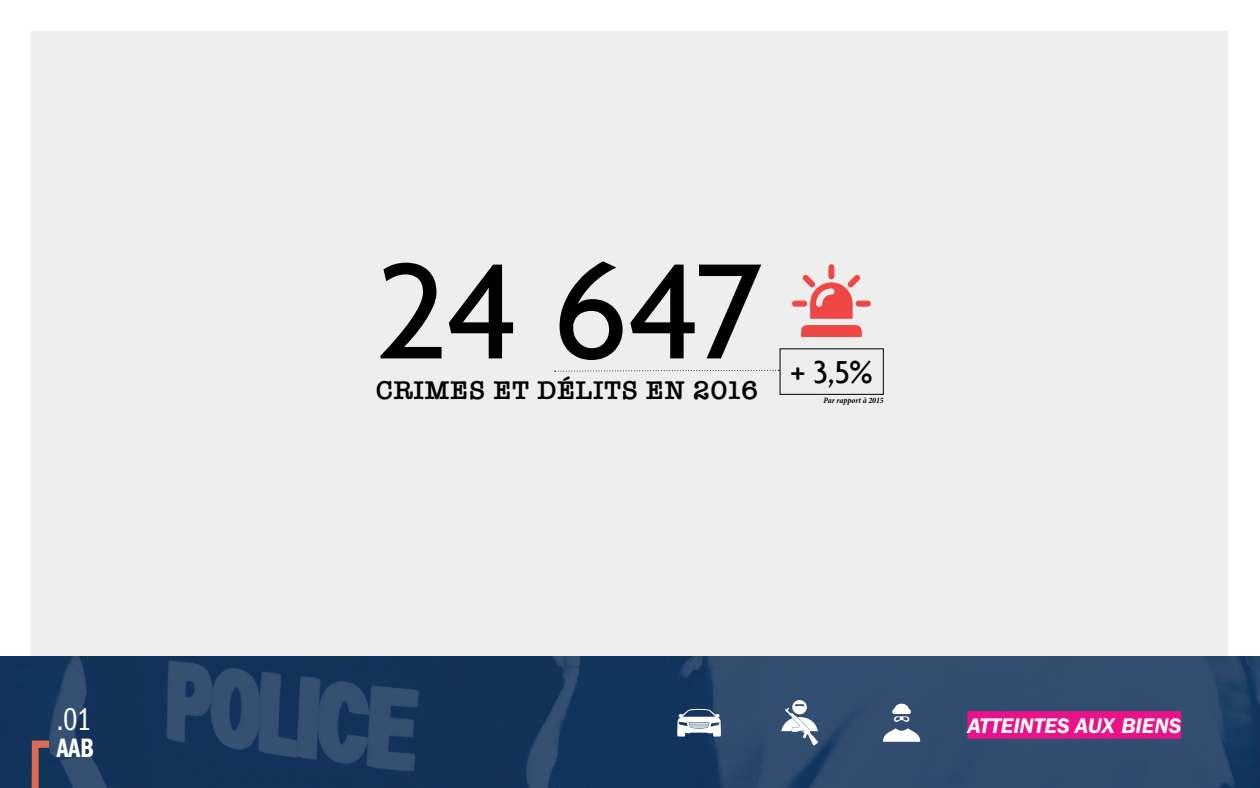
<style>
.page{position:relative;width:1260px;height:788px;background:#fff}
.page>*{position:absolute;margin:0;border:0;box-sizing:border-box;transform-origin:0 0}
.t1{font:500 147px "Agenda";color:#000001}
.t2{font:500 34.12px "Agenda";color:#000001}
.t3{font:32.46px "ITC Franklin Gothic Std Bk Cp";color:#fff}
.t4{font:27.56px "ITC Franklin Gothic Std Dm Cp";color:#fff}
.t5{font:600 26.43px "American Typewriter";letter-spacing:.03em;color:#000001}
.t6{font:italic 600 21.88px "ITC Franklin Gothic Std";color:#fff}
.t7{font:italic 700 condensed 8.22px "Minion Pro";letter-spacing:-.005em;color:#000001}
</style>
<div class="page">
<div style="left:32px;top:32px;width:1196px;height:724px;background:#edeeed"></div>
<div style="left:780px;top:348px;width:104px;height:47px;border:1px solid #000001"></div>
<img style="left:0;top:656px;width:1260px;height:132px">
<svg style="left:32px;top:740px;width:17px;height:48px"></svg>
<div style="left:968px;top:711px;width:213px;height:27px;background:#ea128a"></div>
<svg style="left:555px;top:369px;width:224px;height:3px"></svg>
<svg style="left:801px;top:325px;width:61px;height:12px"></svg>
<svg style="left:792px;top:264px;width:79px;height:55px"></svg>
<svg style="left:883px;top:728px;width:37px;height:13px"></svg>
<svg style="left:892px;top:703px;width:19px;height:19px"></svg>
<svg style="left:781px;top:700px;width:37px;height:45px;background:#8192a7"></svg>
<svg style="left:677px;top:708px;width:44px;height:28px"></svg>
<p class="t3" style="left:57px;top:701px;width:36px">.01</p>
<p class="t4" style="left:57px;top:733px;width:38px">AAB</p>
<h1 class="t1" style="left:376px;top:221px;width:388px">24 647</h1>
<p class="t5" style="left:376px;top:370px;width:384px">CRIMES ET DÉLITS EN 2016</p>
<p class="t2" style="left:790px;top:351px;width:84px">+ 3,5%</p>
<p class="t7" style="left:824px;top:394px;width:62px">Par rapport à 2015</p>
<p class="t6" style="left:968px;top:713px;width:215px">ATTEINTES AUX BIENS</p>
</div>
